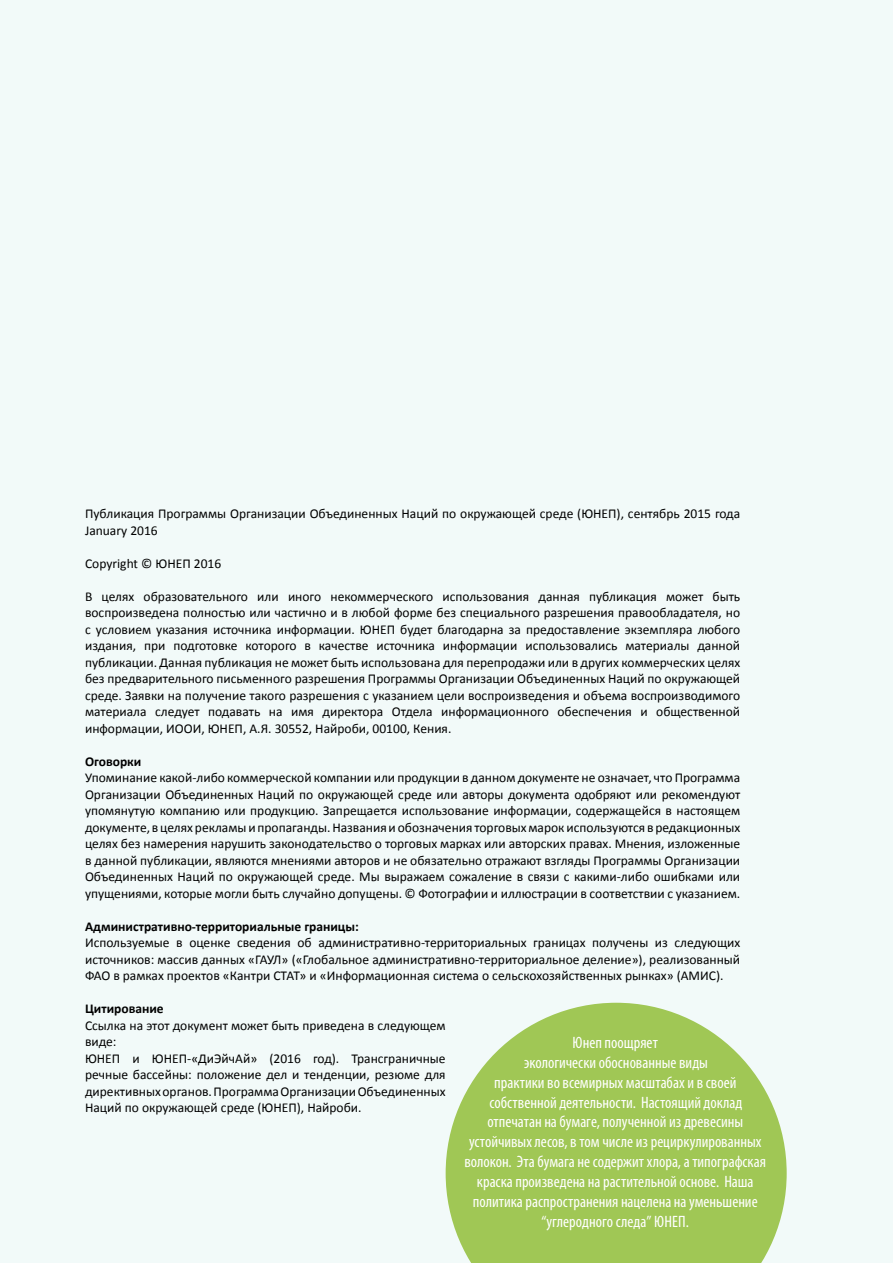
<style>
.page{position:relative;width:893px;height:1263px;background:#f2faf9}
.page>*{position:absolute;margin:0;border:0;box-sizing:border-box;transform-origin:0 0}
.t1{font:condensed 16.5px/19.8px "Myriad Pro";color:#fff;text-align:center}
.t2{font:13.5px/16.5px "Calibri";color:#000;text-align:justify}
.t3{font:700 13.5px "Calibri";color:#000}
</style>
<div class="page">
<svg style="left:446px;top:1003px;width:341px;height:260px;fill:#a0c755"></svg>
<p class="t2" style="left:85px;top:506px;width:657px">Публикация Программы Организации Объединенных Наций по окружающей среде (ЮНЕП), сентябрь 2015 года<br>January 2016</p>
<p class="t2" style="left:85px;top:555px;width:138px">Copyright © ЮНЕП 2016</p>
<p class="t2" style="left:85px;top:588px;width:657px">В целях образовательного или иного некоммерческого использования данная публикация может быть воспроизведена полностью или частично и в любой форме без специального разрешения правообладателя, но с условием указания источника информации. ЮНЕП будет благодарна за предоставление экземпляра любого издания, при подготовке которого в качестве источника информации использовались материалы данной публикации. Данная публикация не может быть использована для перепродажи или в других коммерческих целях без предварительного письменного разрешения Программы Организации Объединенных Наций по окружающей среде. Заявки на получение такого разрешения с указанием цели воспроизведения и объема воспроизводимого материала следует подавать на имя директора Отдела информационного обеспечения и общественной информации, ИООИ, ЮНЕП, А.Я. 30552, Найроби, 00100, Кения.</p>
<p class="t3" style="left:85px;top:753px;width:58px">Оговорки</p>
<p class="t2" style="left:85px;top:770px;width:657px">Упоминание какой-либо коммерческой компании или продукции в данном документе не означает, что Программа Организации Объединенных Наций по окружающей среде или авторы документа одобряют или рекомендуют упомянутую компанию или продукцию. Запрещается использование информации, содержащейся в настоящем документе, в целях рекламы и пропаганды. Названия и обозначения торговых марок используются в редакционных целях без намерения нарушить законодательство о торговых марках или авторских правах. Мнения, изложенные в данной публикации, являются мнениями авторов и не обязательно отражают взгляды Программы Организации Объединенных Наций по окружающей среде. Мы выражаем сожаление в связи с какими-либо ошибками или упущениями, которые могли быть случайно допущены. © Фотографии и иллюстрации в соответствии с указанием.</p>
<p class="t3" style="left:85px;top:918px;width:275px">Административно-территориальные границы:</p>
<p class="t2" style="left:85px;top:934px;width:657px">Используемые в оценке сведения об административно-территориальных границах получены из следующих источников: массив данных «ГАУЛ» («Глобальное административно-территориальное деление»), реализованный ФАО в рамках проектов «Кантри СТАТ» и «Информационная система о сельскохозяйственных рынках» (АМИС).</p>
<p class="t3" style="left:85px;top:1000px;width:80px">Цитирование</p>
<p class="t2" style="left:85px;top:1017px;width:362px;text-align:left">Ссылка на этот документ может быть приведена в следующем виде:<br>ЮНЕП и ЮНЕП-«ДиЭйчАй» (2016 год). Трансграничные речные бассейны: положение дел и тенденции, резюме для директивных органов. Программа Организации Объединенных Наций по окружающей среде (ЮНЕП), Найроби.</p>
<p class="t1" style="left:464px;top:1033px;width:303px">Юнеп поощряет<br>экологически обоснованные виды<br>практики во всемирных масштабах и в своей собственной деятельности. Настоящий доклад отпечатан на бумаге, полученной из древесины устойчивых лесов, в том числе из рециркулированных волокон. Эта бумага не содержит хлора, а типографская краска произведена на растительной основе. Наша политика распространения нацелена на уменьшение “углеродного следа” ЮНЕП.</p>
</div>
